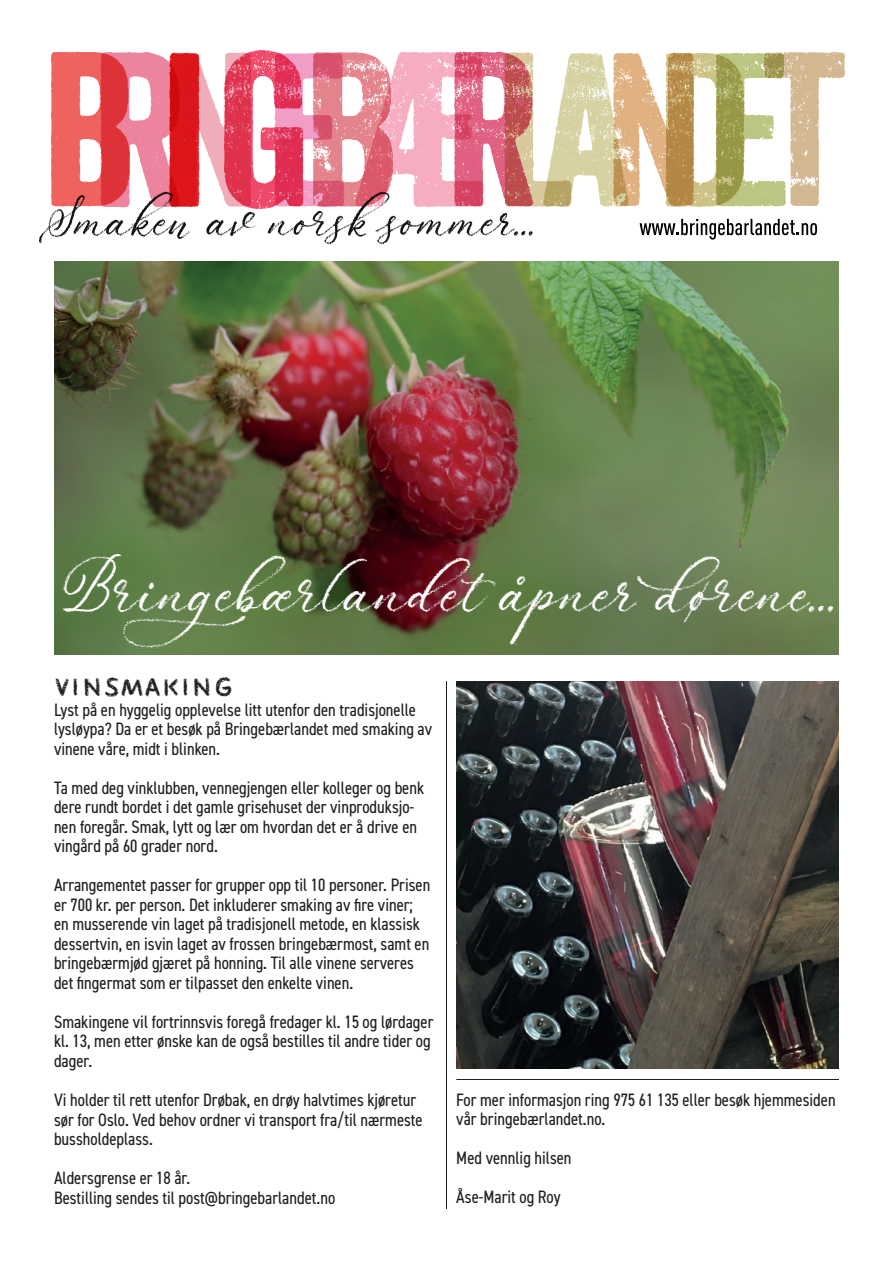
<style>
.page{position:relative;width:893px;height:1263px;background:#fff}
.page>*{position:absolute;margin:0;border:0;box-sizing:border-box;transform-origin:0 0}
.t1{font:42px "Palomino Scr";color:#fff}
.t2{font:36px "Palomino Sans Two";color:#231f20}
.t3{font:condensed 18px/19.5px "DIN2014";color:#231f20}
</style>
<div class="page">
<img style="left:745px;top:53px;width:18px;height:154px">
<img style="left:694px;top:53px;width:51px;height:154px">
<img style="left:629px;top:52px;width:65px;height:155px">
<img style="left:393px;top:52px;width:62px;height:139px">
<img style="left:344px;top:52px;width:49px;height:139px">
<img style="left:455px;top:52px;width:49px;height:139px">
<img style="left:51px;top:52px;width:50px;height:139px">
<img style="left:101px;top:52px;width:68px;height:139px">
<img style="left:248px;top:50px;width:25px;height:159px">
<img style="left:504px;top:52px;width:39px;height:155px">
<img style="left:543px;top:53px;width:86px;height:154px">
<img style="left:763px;top:52px;width:82px;height:155px">
<img style="left:169px;top:51px;width:83px;height:156px">
<img style="left:273px;top:51px;width:71px;height:140px">
<svg style="left:39px;top:191px;width:151px;height:52px"></svg>
<svg style="left:206px;top:212px;width:50px;height:24px"></svg>
<svg style="left:268px;top:191px;width:265px;height:53px"></svg>
<svg style="left:640px;top:219px;width:177px;height:21px"></svg>
<img style="left:54px;top:261px;width:785px;height:394px">
<hr style="left:446px;top:681px;width:1px;height:528px;background:#231f20">
<hr style="left:456px;top:1079px;width:383px;height:1px;background:#231f20">
<img style="left:456px;top:681px;width:383px;height:387px">
<p class="t1" style="left:53px;top:572px;width:787px">Bringebærlandet åpner dørene…</p>
<p class="t2" style="left:54px;top:668px;width:181px">Vinsmaking</p>
<p class="t3" style="left:54px;top:699px;width:380px">Lyst på en hyggelig opplevelse litt utenfor den tradisjonelle lysløypa? Da er et besøk på Bringebærlandet med smaking av vinene våre, midt i blinken.</p>
<p class="t3" style="left:54px;top:777px;width:372px">Ta med deg vinklubben, vennegjengen eller kolleger og benk dere rundt bordet i det gamle grisehuset der vinproduksjo&shy;nen foregår. Smak, lytt og lær om hvordan det er å drive en vingård på 60 grader nord.</p>
<p class="t3" style="left:54px;top:875px;width:378px">Arrangementet passer for grupper opp til 10 personer. Prisen er 700 kr. per person. Det inkluderer smaking av fire viner; en musserende vin laget på tradisjonell metode, en klassisk dessertvin, en isvin laget av frossen bringebærmost, samt en bringebærmjød gjæret på honning. Til alle vinene serveres det fingermat som er tilpasset den enkelte vinen.</p>
<p class="t3" style="left:54px;top:1011px;width:381px">Smakingene vil fortrinnsvis foregå fredager kl. 15 og lørdager kl. 13, men etter ønske kan de også bestilles til andre tider og dager.</p>
<p class="t3" style="left:54px;top:1089px;width:370px">Vi holder til rett utenfor Drøbak, en drøy halvtimes kjøretur sør for Oslo. Ved behov ordner vi transport fra/til nærmeste bussholdeplass.</p>
<p class="t3" style="left:54px;top:1167px;width:138px">Aldersgrense er 18 år.</p>
<p class="t3" style="left:54px;top:1187px;width:283px">Bestilling sendes til post@bringebarlandet.no</p>
<p class="t3" style="left:456px;top:1089px;width:381px">For mer informasjon ring 975 61 135 eller besøk hjemmesiden vår bringebærlandet.no.</p>
<p class="t3" style="left:456px;top:1147px;width:117px">Med vennlig hilsen</p>
<p class="t3" style="left:456px;top:1186px;width:106px">Åse-Marit og Roy</p>
</div>
